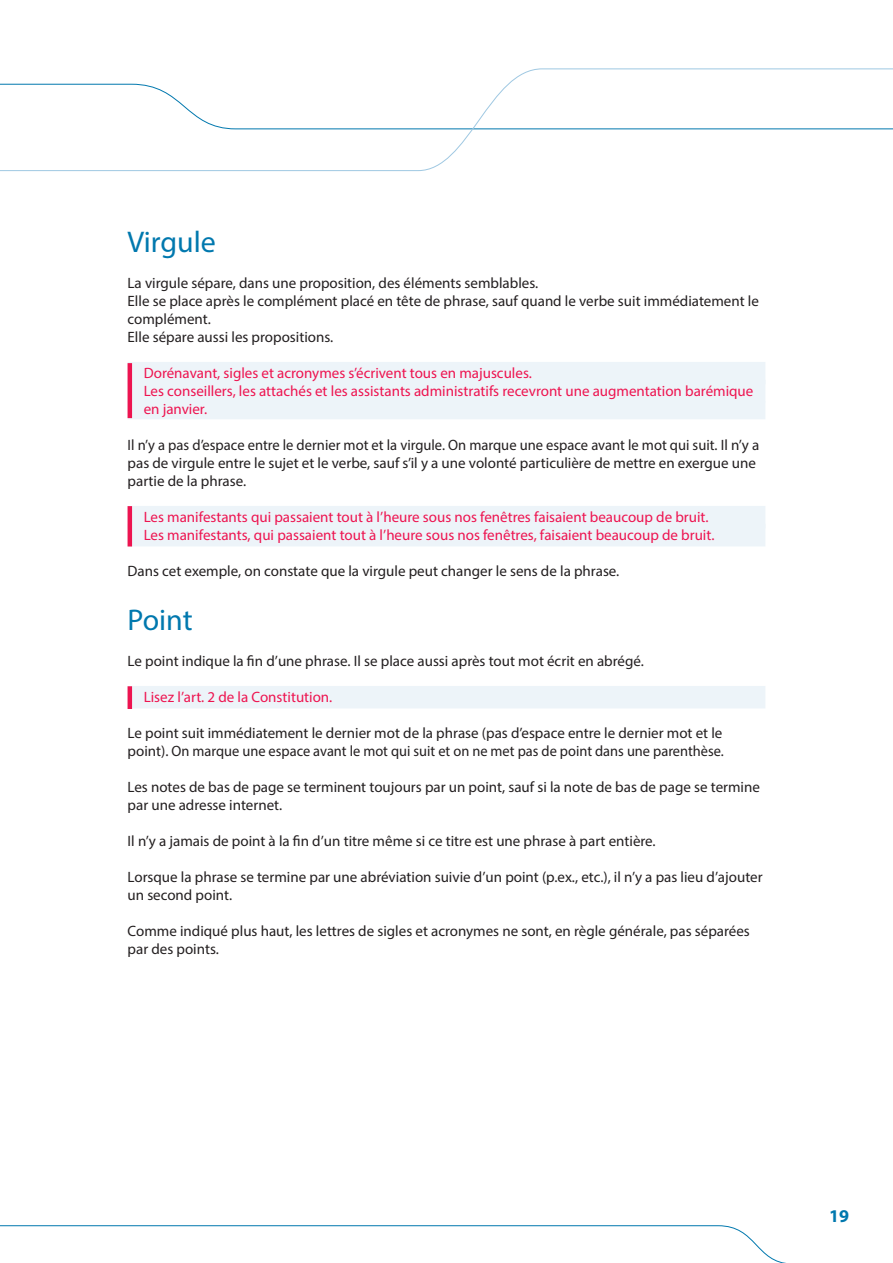
<style>
.page{position:relative;width:893px;height:1263px;background:#fff}
.page>*{position:absolute;margin:0;border:0;box-sizing:border-box;transform-origin:0 0}
.t1{font:30px "Myriad Pro";color:#0078ae}
.t2{font:700 18px "Myriad Pro";color:#0078ae}
.t3{font:15px/18px "Myriad Pro";color:#231f20}
.t4{font:15px/18px "Myriad Pro";color:#ed1450}
</style>
<div class="page">
<svg style="left:0;top:1225px;width:786px;height:38px"></svg>
<div style="left:128px;top:362px;width:637px;height:22px;background:#edf4f9"></div>
<div style="left:128px;top:380px;width:637px;height:22px;background:#edf4f9"></div>
<div style="left:128px;top:401px;width:637px;height:18px;background:#edf4f9"></div>
<div style="left:128px;top:506px;width:637px;height:22px;background:#edf4f9"></div>
<div style="left:128px;top:524px;width:637px;height:22px;background:#edf4f9"></div>
<div style="left:128px;top:686px;width:637px;height:22px;background:#edf4f9"></div>
<hr style="left:128px;top:363px;width:4px;height:55px;background:#ed1450">
<hr style="left:128px;top:506px;width:4px;height:40px;background:#ed1450">
<hr style="left:128px;top:686px;width:4px;height:23px;background:#ed1450">
<svg style="left:0;top:68px;width:893px;height:103px"></svg>
<h1 class="t1" style="left:128px;top:223px;width:90px">Virgule</h1>
<p class="t3" style="left:128px;top:274px;width:633px">La virgule sépare, dans une proposition, des éléments semblables.<br>Elle se place après le complément placé en tête de phrase, sauf quand le verbe suit immédiatement le complément.<br>Elle sépare aussi les propositions.</p>
<p class="t4" style="left:144px;top:364px;width:611px">Dorénavant, sigles et acronymes s’écrivent tous en majuscules.<br>Les conseillers, les attachés et les assistants administratifs recevront une augmentation barémique en janvier.</p>
<p class="t3" style="left:128px;top:436px;width:633px">Il n’y a pas d’espace entre le dernier mot et la virgule. On marque une espace avant le mot qui suit. Il n’y a pas de virgule entre le sujet et le verbe, sauf s’il y a une volonté particulière de mettre en exergue une partie de la phrase.</p>
<p class="t4" style="left:144px;top:508px;width:572px">Les manifestants qui passaient tout à l’heure sous nos fenêtres faisaient beaucoup de bruit.<br>Les manifestants, qui passaient tout à l’heure sous nos fenêtres, faisaient beaucoup de bruit.</p>
<p class="t3" style="left:128px;top:562px;width:493px">Dans cet exemple, on constate que la virgule peut changer le sens de la phrase.</p>
<h1 class="t1" style="left:128px;top:601px;width:67px">Point</h1>
<p class="t3" style="left:128px;top:652px;width:518px">Le point indique la fin d’une phrase. Il se place aussi après tout mot écrit en abrégé.</p>
<p class="t4" style="left:144px;top:688px;width:190px">Lisez l’art. 2 de la Constitution.</p>
<p class="t3" style="left:128px;top:724px;width:598px">Le point suit immédiatement le dernier mot de la phrase (pas d’espace entre le dernier mot et le point). On marque une espace avant le mot qui suit et on ne met pas de point dans une parenthèse.</p>
<p class="t3" style="left:128px;top:778px;width:634px">Les notes de bas de page se terminent toujours par un point, sauf si la note de bas de page se termine par une adresse internet.</p>
<p class="t3" style="left:128px;top:832px;width:530px">Il n’y a jamais de point à la fin d’un titre même si ce titre est une phrase à part entière.</p>
<p class="t3" style="left:128px;top:868px;width:637px">Lorsque la phrase se termine par une abréviation suivie d’un point (p.ex., etc.), il n’y a pas lieu d’ajouter un second point.</p>
<p class="t3" style="left:128px;top:922px;width:624px">Comme indiqué plus haut, les lettres de sigles et acronymes ne sont, en règle générale, pas séparées par des points.</p>
<p class="t2" style="left:829px;top:1204px;width:21px">19</p>
</div>
